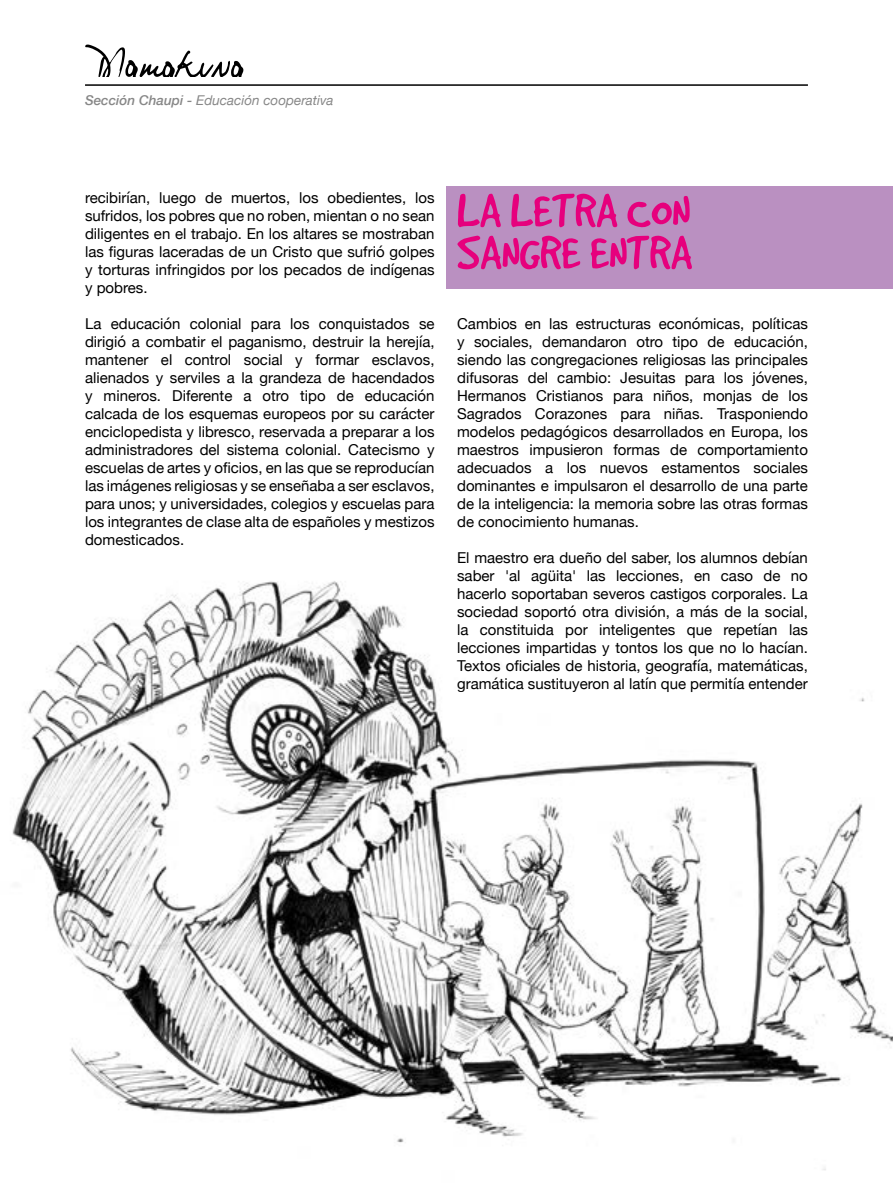
<style>
.page{position:relative;width:893px;height:1191px;background:#fff}
.page>*{position:absolute;margin:0;border:0;box-sizing:border-box;transform-origin:0 0}
.t1{font:52.5px/42px "Good Dog";color:#e6007d}
.t2{font:15px/18px "Helvetica Neue";color:#000;text-align:justify}
.t3{font:italic 13.5px "Helvetica Neue";color:#878787}
.s1{font-weight:500}
</style>
<div class="page">
<hr style="left:85px;top:84px;width:723px;height:2px;background:#000">
<svg style="left:85px;top:45px;width:159px;height:32px"></svg>
<img style="left:12px;top:581px;width:881px;height:589px">
<div style="left:446px;top:186px;width:447px;height:102px;background:#ba90c1"></div>
<p class="t3" style="left:85px;top:90px;width:250px"><span class="s1">Sección Chaupi -</span> Educación cooperativa</p>
<p class="t2" style="left:85px;top:189px;width:351px">recibirían, luego de muertos, los obedientes, los sufridos, los pobres que no roben, mientan o no sean diligentes en el trabajo. En los altares se mostraban las figuras laceradas de un Cristo que sufrió golpes y torturas infringidos por los pecados de indígenas y pobres.</p>
<p class="t2" style="left:85px;top:315px;width:351px">La educación colonial para los conquistados se dirigió a combatir el paganismo, destruir la herejía, mantener el control social y formar esclavos, alienados y serviles a la grandeza de hacendados y mineros. Diferente a otro tipo de educación calcada de los esquemas europeos por su carácter enciclopedista y libresco, reservada a preparar a los administradores del sistema colonial. Catecismo y escuelas de artes y oficios, en las que se reproducían las imágenes religiosas y se enseñaba a ser esclavos, para unos; y universidades, colegios y escuelas para los integrantes de clase alta de españoles y mestizos domesticados.</p>
<h1 class="t1" style="left:457px;top:189px;width:236px">LA LETRA CON<br>SANGRE ENTRA</h1>
<p class="t2" style="left:457px;top:316px;width:352px">Cambios en las estructuras económicas, políticas y sociales, demandaron otro tipo de educación, siendo las congregaciones religiosas las principales difusoras del cambio: Jesuitas para los jóvenes, Hermanos Cristianos para niños, monjas de los Sagrados Corazones para niñas. Trasponiendo modelos pedagógicos desarrollados en Europa, los maestros impusieron formas de comportamiento adecuados a los nuevos estamentos sociales dominantes e impulsaron el desarrollo de una parte de la inteligencia: la memoria sobre las otras formas de conocimiento humanas.</p>
<p class="t2" style="left:457px;top:550px;width:352px">El maestro era dueño del saber, los alumnos debían saber 'al agüita' las lecciones, en caso de no hacerlo soportaban severos castigos corporales. La sociedad soportó otra división, a más de la social, la constituida por inteligentes que repetían las lecciones impartidas y tontos los que no lo hacían.<br>Textos oficiales de historia, geografía, matemáticas, gramática sustituyeron al latín que permitía entender</p>
</div>
